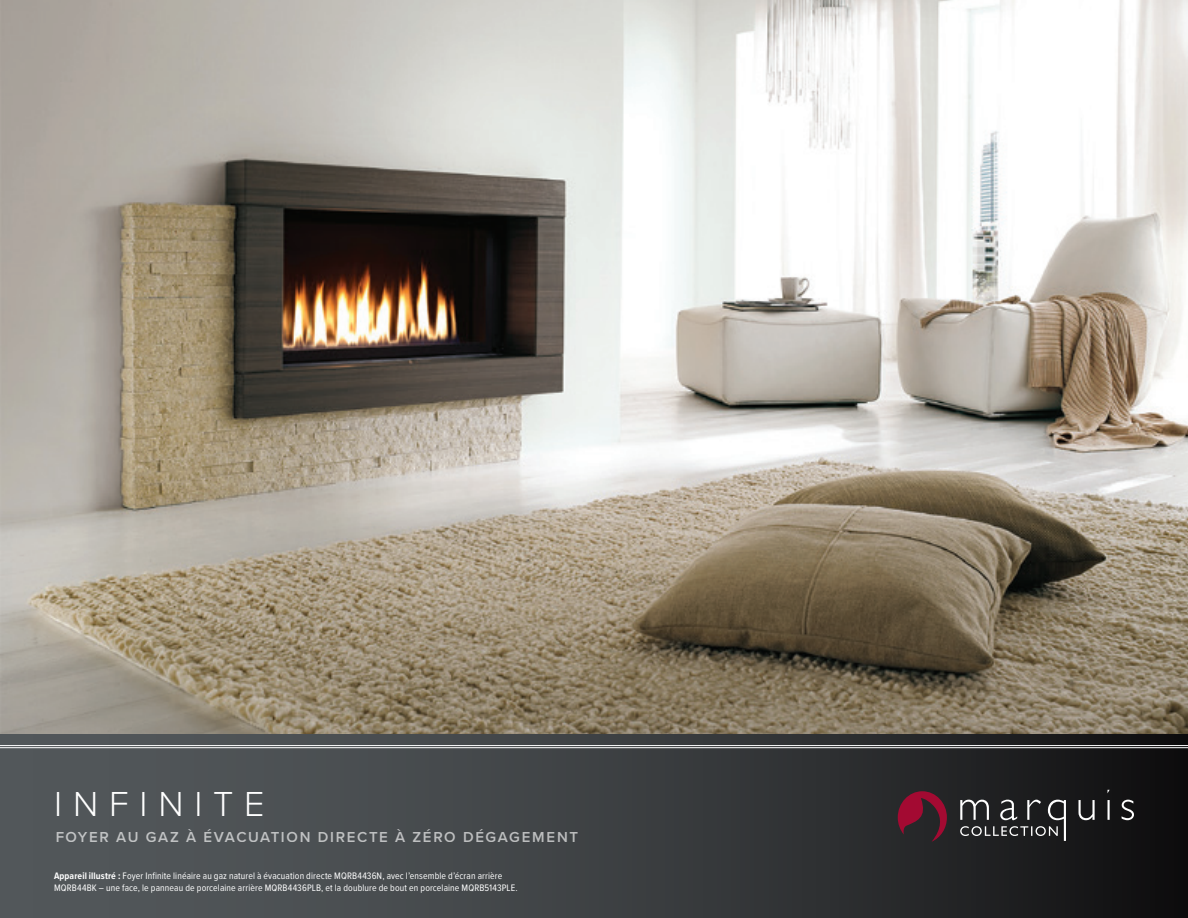
<style>
.page{position:relative;width:1188px;height:918px;background:#fff}
.page>*{position:absolute;margin:0;border:0;box-sizing:border-box;transform-origin:0 0}
.t1{font:300 36px "Proxima Nova";letter-spacing:.305em;color:#fff}
.t2{font:600 15px "Proxima Nova";letter-spacing:.11em;color:#fff}
.t3{font:9.75px/12px "Proxima Nova Cond";letter-spacing:.01em;color:#fff}
.s1{font-weight:700}
</style>
<div class="page">
<img style="left:0;top:0;width:1188px;height:734px">
<div style="left:0;top:734px;width:1188px;height:184px;background:linear-gradient(to right,#5d6266,#161618)"></div>
<svg style="left:898px;top:791px;width:56px;height:51px;background:#531b2b"></svg>
<svg style="left:960px;top:790px;width:174px;height:51px;background:#333435"></svg>
<hr style="left:0;top:745px;width:1188px;height:1px;background:#fff">
<hr style="left:0;top:747px;width:1188px;height:1px;background:#fff">
<h1 class="t1" style="left:54px;top:777px;width:212px">INFINITE</h1>
<h2 class="t2" style="left:56px;top:826px;width:524px">FOYER AU GAZ À ÉVACUATION DIRECTE À ZÉRO DÉGAGEMENT</h2>
<p class="t3" style="left:54px;top:869px;width:465px"><span class="s1">Appareil illustré :</span> Foyer Infinite linéaire au gaz naturel à évacuation directe MQRB4436N, avec l’ensemble d’écran arrière<br>MQRB44BK – une face, le panneau de porcelaine arrière MQRB4436PLB, et la doublure de bout en porcelaine MQRB5143PLE.</p>
</div>
